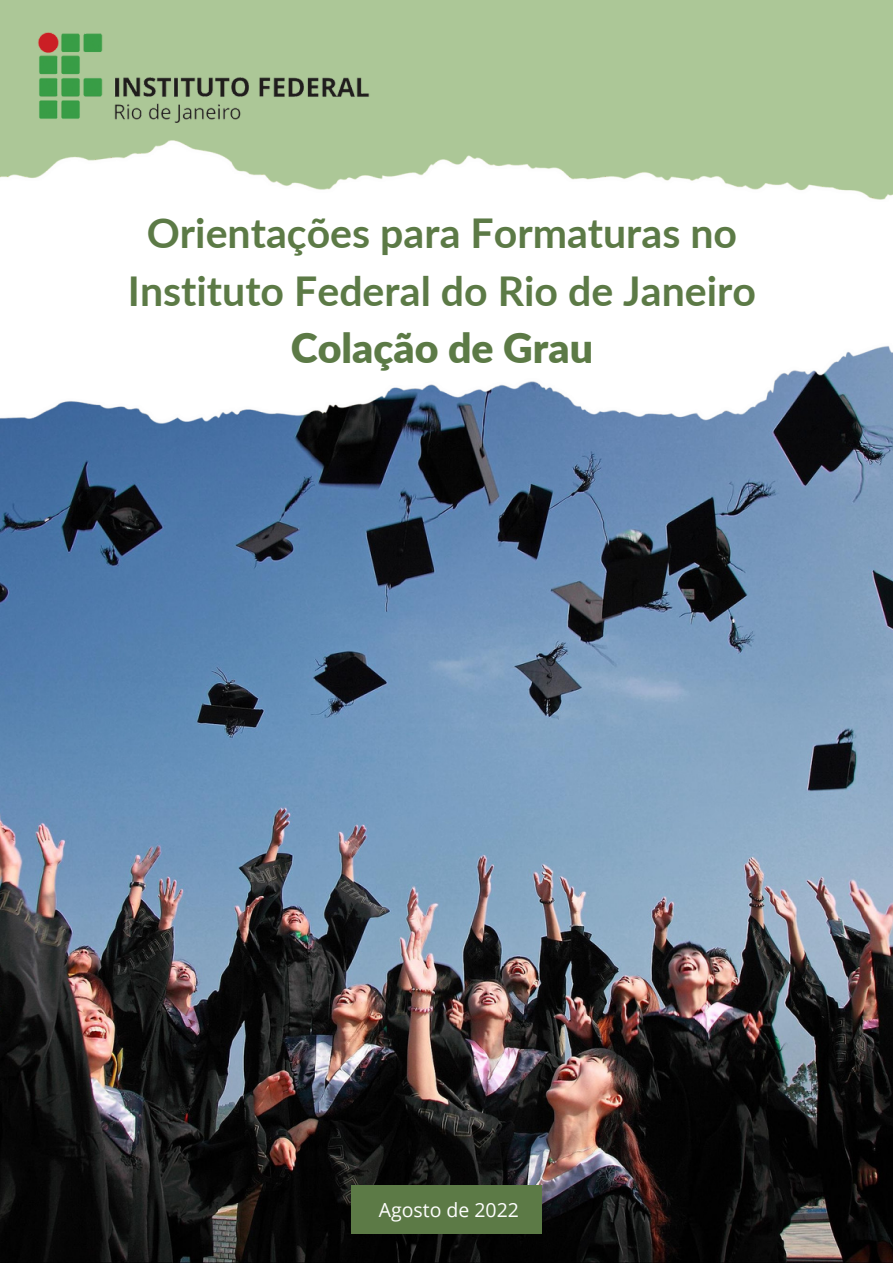
<style>
.page{position:relative;width:893px;height:1264px;background:#fff}
.page>*{position:absolute;margin:0;border:0;box-sizing:border-box;transform-origin:0 0}
.t1{font:700 41.1px/57.3px "Lato";color:#5c7a46;text-align:center}
.t2{font:900 41.1px "Lato";color:#5c7a46}
.t3{font:19.5px "Open Sans";color:#fff}
</style>
<div class="page">
<div style="left:0;top:0;width:892px;height:223px;background:#acc797"></div>
<img style="left:0;top:428px;width:892px;height:834px">
<img style="left:0;top:140px;width:892px;height:288px">
<div style="left:351px;top:1185px;width:190px;height:48px;background:#5c7a46"></div>
<img style="left:38px;top:32px;width:332px;height:91px">
<p class="t1" style="left:128px;top:204px;width:629px">Orientações para Formaturas no<br>Instituto Federal do Rio de Janeiro</p>
<p class="t2" style="left:291px;top:322px;width:304px">Colação de Grau</p>
<p class="t3" style="left:378px;top:1196px;width:142px">Agosto de 2022</p>
</div>
